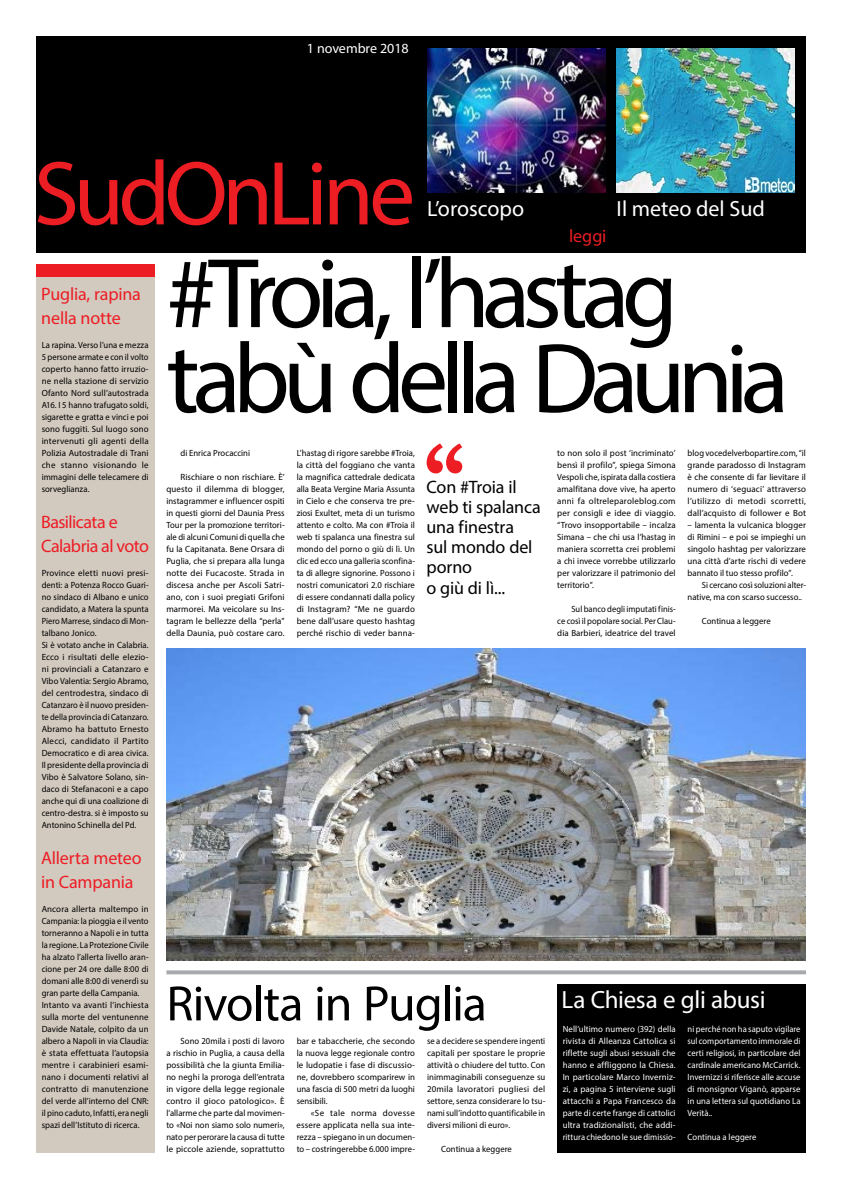
<style>
.page{position:relative;width:842px;height:1191px;background:#fff}
.page>*{position:absolute;margin:0;border:0;box-sizing:border-box;transform-origin:0 0}
.t1{font:100px/85px "Myriad Pro";letter-spacing:-.08em;color:#000}
.t2{font:91.6px "Myriad Pro";letter-spacing:-.06em;color:#ed1d24}
.t3{font:50px "Myriad Pro";letter-spacing:-.02em;color:#000}
.t4{font:25px "Myriad Pro";letter-spacing:-.015em;color:#fff}
.t5{font:22px "Myriad Pro";color:#fff}
.t6{font:18px/24px "Myriad Pro";letter-spacing:-.015em;color:#ed1d24}
.t7{font:18px/20px "Myriad Pro";letter-spacing:-.01em;color:#000}
.t8{font:14px "Myriad Pro";color:#fff}
.t9{font:9px/12px "Myriad Pro";letter-spacing:.005em;color:#000;text-align:justify}
.t10{font:9px/12px "Myriad Pro";letter-spacing:.005em;color:#000;text-align:justify;scale:.96 1}
.t11{font:9px/12px "Myriad Pro";letter-spacing:.005em;color:#fff;text-align:justify}
.t12{font:9px/12px "Myriad Pro";letter-spacing:.005em;color:#000;text-align:justify;scale:.95 1}
.t13{font:9px/12px "Myriad Pro";letter-spacing:.005em;color:#fff;text-align:justify;scale:.95 1}
.t14{font:9px/12px "Myriad Pro";letter-spacing:.005em;color:#000;text-align:justify;scale:.94 1}
.t15{font:9px "Myriad Pro";letter-spacing:.005em;color:#fff;scale:.96 1}
</style>
<div class="page">
<div style="left:36px;top:264px;width:118px;height:888px;background:#d2c9bf"></div>
<div style="left:36px;top:36px;width:770px;height:216px;background:#000"></div>
<img style="left:166px;top:648px;width:640px;height:312px">
<div style="left:36px;top:264px;width:118px;height:12px;background:#ed1d24"></div>
<svg style="left:166px;top:970px;width:640px;height:4px;background:#aeb0b3"></svg>
<svg style="left:427px;top:443px;width:35px;height:30px"></svg>
<img style="left:427px;top:48px;width:178px;height:144px">
<img style="left:616px;top:48px;width:179px;height:144px">
<div style="left:557px;top:984px;width:249px;height:168px;background:#000"></div>
<h3 class="t8" style="left:307px;top:40px;width:103px">1 novembre 2018</h3>
<h2 class="t2" style="left:34px;top:137px;width:383px">SudOnLine</h2>
<h3 class="t5" style="left:427px;top:195px;width:99px">L’oroscopo</h3>
<h3 class="t5" style="left:616px;top:195px;width:150px">Il meteo del Sud</h3>
<h3 class="t6" style="left:569px;top:223px;width:39px">leggi</h3>
<h1 class="t1" style="left:166px;top:249px;width:624px">#Troia, l’hastag tabù della Daunia</h1>
<p class="t10" style="left:180px;top:447px;width:74px">di Enrica Procaccini</p>
<p class="t9" style="left:166px;top:471px;width:120px;text-indent:14px">Rischiare o non rischiare. È’ questo il dilemma di blogger, instagrammer e influencer ospiti in questi giorni del Daunia Press Tour per la promozione territori&shy;ale di alcuni Comuni di quella che fu la Capitanata. Bene Orsara di Puglia, che si prepara alla lunga notte dei Fucacoste. Strada in discesa anche per Ascoli Satri&shy;ano, con i suoi pregiati Grifoni marmorei. Ma veicolare su Ins&shy;tagram le bellezze della “perla” della Daunia, può costare caro.</p>
<h3 class="t6" style="left:41px;top:282px;width:101px">Puglia, rapina nella notte</h3>
<p class="t10" style="left:42px;top:339px;width:113px">La rapina. Verso l’una e mezza 5 persone armate e con il volto coperto hanno fatto irruzio&shy;ne nella stazione di servizio Ofanto Nord sull’autostrada A16. I 5 hanno trafugato soldi, sigarette e gratta e vinci e poi sono fuggiti. Sul luogo sono intervenuti gli agenti della Polizia Autostradale di Trani che stanno visionando le immagini delle telecamere di sorveglianza.</p>
<p class="t10" style="left:297px;top:447px;width:125px">L’hastag di rigore sarebbe #Troia, la città del foggiano che vanta la magnifica cattedrale dedicata alla Beata Vergine Maria Assunta in Cielo e che conserva tre pre&shy;ziosi Exultet, meta di un turismo attento e colto. Ma con #Troia il web ti spalanca una finestra sul mondo del porno o giù di lì. Un clic ed ecco una galleria sconfina&shy;ta di allegre signorine. Possono i nostri comunicatori 2.0 rischiare di essere condannati dalla policy di Instagram? “Me ne guardo bene dall’usare questo hashtag perché rischio di veder banna-</p>
<p class="t9" style="left:557px;top:447px;width:120px">to non solo il post ‘incriminato’ bensì il profilo”, spiega Simona Vespoli che, ispirata dalla costiera amalfitana dove vive, ha aperto anni fa oltreleparoleblog.com per consigli e idee di viaggio. “Trovo insopportabile – incalza Simana – che chi usa l’hastag in maniera scorretta crei problemi a chi invece vorrebbe utilizzarlo per valorizzare il patrimonio del territorio”.</p>
<p class="t12" style="left:688px;top:447px;width:126px">blog vocedelverbopartire.com, “il grande paradosso di Instagram è che consente di far lievitare il numero di ‘seguaci’ attraverso l’utilizzo di metodi scorretti, dall’acquisto di follower e Bot</p>
<p class="t9" style="left:688px;top:519px;width:120px">– lamenta la vulcanica blogger di Rimini – e poi se impieghi un singolo hashtag per valorizzare una città d’arte rischi di vedere bannato il tuo stesso profilo”.</p>
<p class="t12" style="left:688px;top:579px;width:126px;text-indent:14px">Si cercano così soluzioni alter&shy;native, ma con scarso successo..</p>
<p class="t10" style="left:702px;top:615px;width:73px">Continua a leggere</p>
<h3 class="t7" style="left:427px;top:477px;width:116px">Con #Troia il web ti spalanca una finestra<br>sul mondo del porno<br>o giù di lì...</h3>
<h3 class="t6" style="left:41px;top:510px;width:109px">Basilicata e<br>Calabria al voto</h3>
<p class="t9" style="left:42px;top:567px;width:108px;text-align:left">Province eletti nuovi presi&shy;denti: a Potenza Rocco Guari&shy;no sindaco di Albano e unico candidato, a Matera la spunta<br>Piero Marrese, sindaco di Mon&shy;talbano Jonico.<br>Si è votato anche in Calabria.<br>Ecco i risultati delle elezio&shy;ni provinciali a Catanzaro e<br>Vibo Valentia: Sergio Abramo, del centrodestra, sindaco di<br>Catanzaro è il nuovo presiden&shy;te della provincia di Catanzaro.<br>Abramo ha battuto Ernesto<br>Alecci, candidato il Partito<br>Democratico e di area civica.<br>Il presidente della provincia di<br>Vibo è Salvatore Solano, sin&shy;daco di Stefanaconi e a capo anche qui di una coalizione di centro-destra. si è imposto su<br>Antonino Schinella del Pd.</p>
<p class="t14" style="left:557px;top:603px;width:127px;text-indent:14px">Sul banco degli imputati finis&shy;ce così il popolare social. Per Clau&shy;dia Barbieri, ideatrice del travel</p>
<h3 class="t6" style="left:41px;top:846px;width:102px">Allerta meteo in Campania</h3>
<p class="t9" style="left:42px;top:903px;width:108px;text-align:left">Ancora allerta maltempo in<br>Campania: la pioggia e il vento torneranno a Napoli e in tutta la regione. La Protezione Civile ha alzato l’allerta livello aran&shy;cione per 24 ore dalle 8:00 di domani alle 8:00 di venerdì su gran parte della Campania.<br>Intanto va avanti l’inchiesta sulla morte del ventunenne<br>Davide Natale, colpito da un albero a Napoli in via Claudia: è stata effettuata l’autopsia mentre i carabinieri esami&shy;nano i documenti relativi al contratto di manutenzione del verde all’interno del CNR: il pino caduto, Infatti, era negli spazi dell’Istituto di ricerca.</p>
<h3 class="t3" style="left:166px;top:972px;width:322px">Rivolta in Puglia</h3>
<p class="t10" style="left:166px;top:1035px;width:125px;text-indent:14px">Sono 20mila i posti di lavoro a rischio in Puglia, a causa della possibilità che la giunta Emilia&shy;no neghi la proroga dell’entrata in vigore della legge regionale contro il gioco patologico». È l’allarme che parte dal movimen&shy;to «Noi non siamo solo numeri», nato per perorare la causa di tutte le piccole aziende, soprattutto</p>
<p class="t9" style="left:297px;top:1035px;width:120px">bar e tabaccherie, che secondo la nuova legge regionale contro le ludopatie i fase di discussio&shy;ne, dovrebbero scomparirew in una fascia di 500 metri da luoghi sensibili.</p>
<p class="t10" style="left:427px;top:1035px;width:125px">se a decidere se spendere ingenti capitali per spostare le proprie attività o chiudere del tutto. Con inimmaginabili conseguenze su 20mila lavoratori pugliesi del settore, senza considerare lo tsu&shy;nami sull’indotto quantificabile in diversi milioni di euro».</p>
<p class="t10" style="left:441px;top:1143px;width:75px">Continua a keggere</p>
<p class="t9" style="left:297px;top:1107px;width:120px;text-indent:14px">«Se tale norma dovesse essere applicata nella sua inte&shy;rezza – spiegano in un documen&shy;to – costringerebbe 6.000 impre-</p>
<h3 class="t4" style="left:561px;top:984px;width:206px">La Chiesa e gli abusi</h3>
<p class="t11" style="left:563px;top:1023px;width:114px">Nell’ultimo numero (392) della rivista di Alleanza Cattolica si riflette sugli abusi sessuali che hanno e affliggono la Chiesa.<br>In particolare Marco Inverniz&shy;zi, a pagina 5 interviene sugli attacchi a Papa Francesco da parte di certe frange di cattolici ultra tradizionalisti, che addi&shy;rittura chiedono le sue dimissio-</p>
<p class="t13" style="left:688px;top:1023px;width:120px">ni perché non ha saputo vigilare sul comportamento immorale di certi religiosi, in particolare del cardinale americano McCarrick.<br>Invernizzi si riferisce alle accuse di monsignor Viganò, apparse in una lettera sul quotidiano La Verità..</p>
<p class="t15" style="left:688px;top:1131px;width:73px">Continua a leggere</p>
</div>
